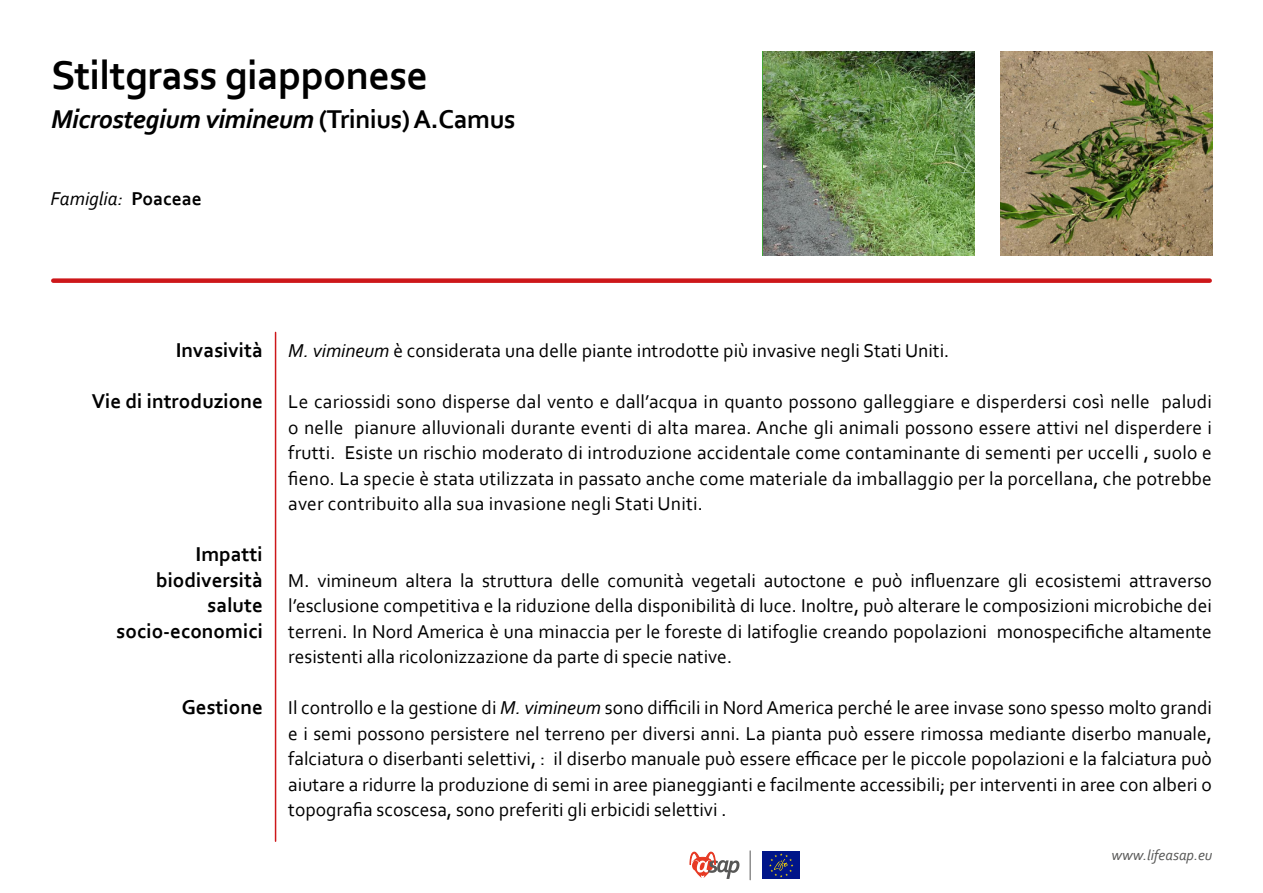
<style>
.page{position:relative;width:1263px;height:893px;background:#fff}
.page>*{position:absolute;margin:0;border:0;box-sizing:border-box;transform-origin:0 0}
.t1{font:700 42px "Corbel";letter-spacing:-.015em;color:#000}
.t2{font:italic 700 27px "Corbel";letter-spacing:-.015em;color:#000}
.t3{font:700 21px/25.5px "Corbel";color:#000;text-align:right}
.t4{font:19.5px/25.5px "Corbel";color:#000;text-align:justify}
.t5{font:italic 19.5px "Corbel";color:#000}
.t6{font:italic 15px "Corbel";color:#575756}
.s1{font-style:normal}
.s2{font-weight:700;font-style:normal}
.s3{font-weight:700;font-size:21px}
.s4{font-style:italic}
</style>
<div class="page">
<div style="left:53px;top:278px;width:1157px;height:5px;background:#cd171a"></div>
<img style="left:1000px;top:51px;width:212px;height:204px">
<img style="left:764px;top:51px;width:211px;height:204px">
<hr style="left:275px;top:332px;width:1px;height:509px;background:#cd171a">
<svg style="left:689px;top:851px;width:50px;height:28px"></svg>
<svg style="left:750px;top:851px;width:1px;height:29px"></svg>
<div style="left:762px;top:852px;width:38px;height:27px;background:#001589"></div>
<svg style="left:769px;top:853px;width:24px;height:24px"></svg>
<h1 class="t1" style="left:51px;top:49px;width:379px">Stiltgrass giapponese</h1>
<h2 class="t2" style="left:51px;top:102px;width:466px">Microstegium vimineum <span class="s1">(Trinius) A.Camus</span></h2>
<p class="t5" style="left:51px;top:186px;width:153px">Famiglia: <span class="s2">Poaceae</span></p>
<p class="t4" style="left:176px;top:337px;width:775px"><span class="s3">Invasività</span> <span class="s4">M. vimineum</span> è considerata una delle piante introdotte più invasive negli Stati Uniti.</p>
<p class="t3" style="left:92px;top:388px;width:173px">Vie di introduzione</p>
<p class="t4" style="left:288px;top:388px;width:925px">Le cariossidi sono disperse dal vento e dall’acqua in quanto possono galleggiare e disperdersi così nelle paludi o nelle pianure alluvionali durante eventi di alta marea. Anche gli animali possono essere attivi nel disperdere i frutti. Esiste un rischio moderato di introduzione accidentale come contaminante di sementi per uccelli , suolo e fieno. La specie è stata utilizzata in passato anche come materiale da imballaggio per la porcellana, che potrebbe aver contribuito alla sua invasione negli Stati Uniti.</p>
<p class="t3" style="left:117px;top:541px;width:148px">Impatti biodiversità salute socio-economici</p>
<p class="t3" style="left:182px;top:694px;width:83px">Gestione</p>
<p class="t4" style="left:288px;top:567px;width:925px">M. vimineum altera la struttura delle comunità vegetali autoctone e può influenzare gli ecosistemi attraverso l’esclusione competitiva e la riduzione della disponibilità di luce. Inoltre, può alterare le composizioni microbiche dei terreni. In Nord America è una minaccia per le foreste di latifoglie creando popolazioni monospecifiche altamente resistenti alla ricolonizzazione da parte di specie native.</p>
<p class="t4" style="left:288px;top:695px;width:925px">Il controllo e la gestione di <span class="s4">M. vimineum</span> sono difficili in Nord America perché le aree invase sono spesso molto grandi e i semi possono persistere nel terreno per diversi anni. La pianta può essere rimossa mediante diserbo manuale, falciatura o diserbanti selettivi, : il diserbo manuale può essere efficace per le piccole popolazioni e la falciatura può aiutare a ridurre la produzione di semi in aree pianeggianti e facilmente accessibili; per interventi in aree con alberi o topografia scoscesa, sono preferiti gli erbicidi selettivi .</p>
<p class="t6" style="left:1111px;top:846px;width:102px">www.lifeasap.eu</p>
</div>
